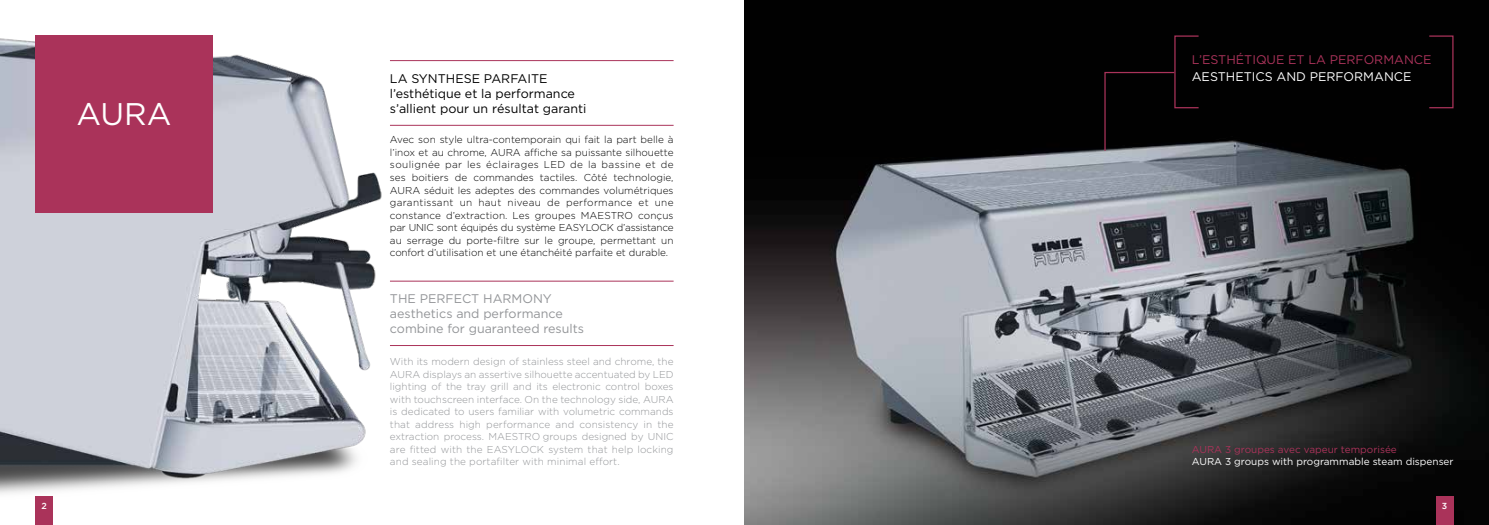
<style>
.page{position:relative;width:1489px;height:525px;background:#fff}
.page>*{position:absolute;margin:0;border:0;box-sizing:border-box;transform-origin:0 0}
.t1{font:31.25px "Gotham";color:#fff}
.t2{font:12.5px/15px "Gotham";color:#000}
.t3{font:12.5px/15px "Gotham";color:#939598}
.t4{font:12.5px "Gotham";color:#aa335a}
.t5{font:12.5px "Gotham";color:#fff}
.t6{font:300 10px/12.5px "Gotham";color:#000;text-align:justify}
.t7{font:300 10px/12.5px "Gotham";letter-spacing:.01em;color:#939598;text-align:justify}
.t8{font:10px "Gotham";color:#fff}
.t9{font:10px "Gotham";color:#aa335a}
.t10{font:500 8.75px "Gotham";color:#fff}
</style>
<div class="page">
<img style="left:0;top:38px;width:468px;height:456px">
<div style="left:35px;top:35px;width:178px;height:178px;background:#aa335a"></div>
<hr style="left:390px;top:125px;width:283px;height:1px;background:#aa335a">
<hr style="left:390px;top:60px;width:283px;height:1px;background:#aa335a">
<hr style="left:390px;top:345px;width:283px;height:1px;background:#aa335a">
<hr style="left:390px;top:281px;width:283px;height:1px;background:#aa335a">
<div style="left:35px;top:496px;width:18px;height:28px;background:#aa335a"></div>
<img style="left:744px;top:0;width:744px;height:524px">
<div style="left:1174px;top:35px;width:25px;height:73px;border:1px solid #aa335a"></div>
<div style="left:1428px;top:35px;width:25px;height:73px;border:1px solid #aa335a"></div>
<svg style="left:1103px;top:71px;width:72px;height:81px;background:#100c0d"></svg>
<div style="left:1435px;top:496px;width:18px;height:28px;background:#aa335a"></div>
<h1 class="t1" style="left:77px;top:97px;width:96px">AURA</h1>
<p class="t10" style="left:42px;top:501px;width:7px">2</p>
<p class="t2" style="left:390px;top:70px;width:198px">LA SYNTHESE PARFAITE l’esthétique et la performance s’allient pour un résultat garanti</p>
<p class="t6" style="left:390px;top:133px;width:285px">Avec son style ultra-contemporain qui fait la part belle à l’inox et au chrome, AURA affiche sa puissante silhouette soulignée par les éclairages LED de la bassine et de ses boitiers de commandes tactiles. Côté technologie, AURA séduit les adeptes des commandes volumétriques garantissant un haut niveau de performance et une constance d’extraction. Les groupes MAESTRO conçus par UNIC sont équipés du système EASYLOCK d’assistance au serrage du porte-filtre sur le groupe, permettant un confort d’utilisation et une étanchéité parfaite et durable.</p>
<p class="t3" style="left:390px;top:290px;width:196px">THE PERFECT HARMONY aesthetics and performance combine for guaranteed results</p>
<p class="t7" style="left:390px;top:355px;width:285px">With its modern design of stainless steel and chrome, the AURA displays an assertive silhouette accentuated by LED lighting of the tray grill and its electronic control boxes with touchscreen interface. On the technology side, AURA is dedicated to users familiar with volumetric commands that address high performance and consistency in the extraction process. MAESTRO groups designed by UNIC are fitted with the EASYLOCK system that help locking and sealing the portafilter with minimal effort.</p>
<p class="t4" style="left:1191px;top:52px;width:241px">L’ESTHÉTIQUE ET LA PERFORMANCE</p>
<p class="t5" style="left:1191px;top:70px;width:221px">AESTHETICS AND PERFORMANCE</p>
<p class="t9" style="left:1191px;top:443px;width:207px">AURA 3 groupes avec vapeur temporisée</p>
<p class="t8" style="left:1191px;top:456px;width:263px">AURA 3 groups with programmable steam dispenser</p>
<p class="t10" style="left:1441px;top:501px;width:7px">3</p>
</div>
